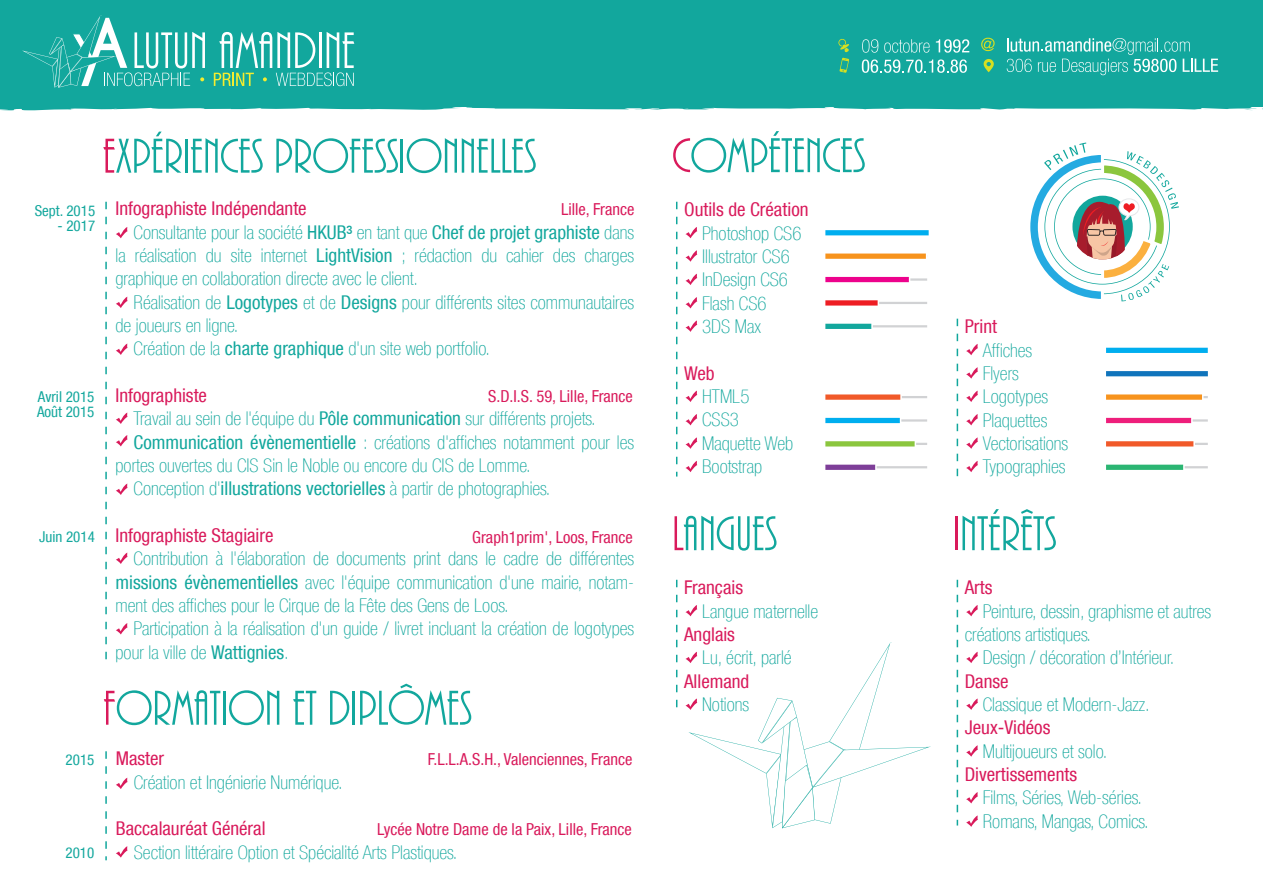
<style>
.page{position:relative;width:1263px;height:893px;background:#fff}
.page>*{position:absolute;margin:0;border:0;box-sizing:border-box;transform-origin:0 0}
.t1{font:50.85px "ARBONNIE";color:#12a79d}
.t2{font:100 condensed 18.9px/23.4px "Helvetica Neue LT Com";color:#12a79d}
.t3{font:condensed 18.9px "Helvetica Neue LT Com";color:#d91a5b}
.t4{font:condensed 16.5px "Helvetica Neue LT Com";color:#d91a5b}
.t5{font:condensed 15px/15px "Helvetica Neue LT Com";color:#12a79d}
.s1{color:#d91a5b}
.s2{font-weight:400}
</style>
<div class="page">
<svg style="left:1260px;top:0;width:3px;height:14px"></svg>
<div style="left:0;top:0;width:1260px;height:111px;background:#12a79d"></div>
<svg style="left:73px;top:1px;width:9px;height:2px"></svg>
<svg style="left:315px;top:101px;width:8px;height:2px"></svg>
<svg style="left:756px;top:1px;width:29px;height:1px"></svg>
<svg style="left:431px;top:2px;width:23px;height:2px"></svg>
<svg style="left:127px;top:102px;width:14px;height:1px"></svg>
<svg style="left:229px;top:100px;width:15px;height:2px"></svg>
<svg style="left:22px;top:16px;width:183px;height:72px;background:#37b4ac"></svg>
<svg style="left:214px;top:32px;width:140px;height:54px;background:#50bdb0"></svg>
<svg style="left:838px;top:39px;width:11px;height:13px"></svg>
<svg style="left:983px;top:59px;width:11px;height:13px"></svg>
<svg style="left:839px;top:58px;width:10px;height:15px"></svg>
<svg style="left:981px;top:38px;width:13px;height:13px"></svg>
<svg style="left:862px;top:39px;width:16px;height:14px"></svg>
<svg style="left:884px;top:39px;width:45px;height:14px"></svg>
<svg style="left:936px;top:39px;width:33px;height:14px"></svg>
<svg style="left:862px;top:59px;width:105px;height:14px"></svg>
<svg style="left:1007px;top:38px;width:211px;height:37px;background:#3bb6ad"></svg>
<svg style="left:116px;top:227px;width:12px;height:11px"></svg>
<svg style="left:116px;top:297px;width:12px;height:11px"></svg>
<svg style="left:116px;top:343px;width:12px;height:12px"></svg>
<svg style="left:116px;top:412px;width:12px;height:12px"></svg>
<svg style="left:116px;top:435px;width:12px;height:11px"></svg>
<svg style="left:116px;top:483px;width:12px;height:12px"></svg>
<svg style="left:116px;top:552px;width:12px;height:12px"></svg>
<svg style="left:116px;top:623px;width:12px;height:11px"></svg>
<svg style="left:116px;top:778px;width:12px;height:11px"></svg>
<svg style="left:116px;top:846px;width:12px;height:12px"></svg>
<svg style="left:105px;top:202px;width:2px;height:458px"></svg>
<svg style="left:105px;top:751px;width:2px;height:109px"></svg>
<svg style="left:685px;top:227px;width:12px;height:11px"></svg>
<svg style="left:685px;top:250px;width:12px;height:12px"></svg>
<svg style="left:685px;top:274px;width:12px;height:11px"></svg>
<svg style="left:685px;top:297px;width:12px;height:11px"></svg>
<svg style="left:685px;top:320px;width:12px;height:12px"></svg>
<svg style="left:685px;top:391px;width:12px;height:11px"></svg>
<svg style="left:685px;top:414px;width:12px;height:11px"></svg>
<svg style="left:685px;top:437px;width:12px;height:12px"></svg>
<svg style="left:685px;top:461px;width:12px;height:11px"></svg>
<svg style="left:676px;top:202px;width:1px;height:275px"></svg>
<svg style="left:825px;top:230px;width:104px;height:6px"></svg>
<svg style="left:825px;top:253px;width:101px;height:6px"></svg>
<svg style="left:825px;top:276px;width:102px;height:7px"></svg>
<svg style="left:825px;top:300px;width:102px;height:6px"></svg>
<svg style="left:825px;top:323px;width:102px;height:6px"></svg>
<svg style="left:825px;top:394px;width:102px;height:6px"></svg>
<svg style="left:825px;top:417px;width:102px;height:7px"></svg>
<svg style="left:825px;top:441px;width:102px;height:6px"></svg>
<svg style="left:825px;top:464px;width:102px;height:6px"></svg>
<svg style="left:685px;top:605px;width:12px;height:11px"></svg>
<svg style="left:676px;top:580px;width:1px;height:128px"></svg>
<svg style="left:966px;top:605px;width:12px;height:11px"></svg>
<svg style="left:966px;top:652px;width:12px;height:11px"></svg>
<svg style="left:966px;top:698px;width:12px;height:12px"></svg>
<svg style="left:966px;top:745px;width:12px;height:12px"></svg>
<svg style="left:966px;top:792px;width:12px;height:11px"></svg>
<svg style="left:966px;top:815px;width:12px;height:12px"></svg>
<svg style="left:957px;top:580px;width:1px;height:245px"></svg>
<svg style="left:966px;top:344px;width:12px;height:11px"></svg>
<svg style="left:966px;top:367px;width:12px;height:12px"></svg>
<svg style="left:966px;top:391px;width:12px;height:11px"></svg>
<svg style="left:966px;top:414px;width:12px;height:11px"></svg>
<svg style="left:966px;top:437px;width:12px;height:12px"></svg>
<svg style="left:966px;top:461px;width:12px;height:11px"></svg>
<svg style="left:957px;top:319px;width:1px;height:158px"></svg>
<svg style="left:1106px;top:347px;width:102px;height:6px"></svg>
<svg style="left:1106px;top:371px;width:102px;height:6px"></svg>
<svg style="left:1106px;top:394px;width:102px;height:6px"></svg>
<svg style="left:1106px;top:417px;width:102px;height:7px"></svg>
<svg style="left:1106px;top:441px;width:102px;height:6px"></svg>
<svg style="left:1106px;top:464px;width:102px;height:6px"></svg>
<svg style="left:685px;top:643px;width:245px;height:185px"></svg>
<svg style="left:1030px;top:143px;width:149px;height:159px"></svg>
<h1 class="t1" style="left:103px;top:130px;width:435px"><span class="s1">E</span>XPÉRIENCES PROFESSIONNELLES</h1>
<p class="t3" style="left:116px;top:197px;width:193px">Infographiste Indépendante</p>
<p class="t2" style="left:134px;top:220px;width:502px">Consultante pour la société <span class="s2">HKUB³</span> en tant que <span class="s2">Chef de projet graphiste</span> dans</p>
<p class="t2" style="left:116px;top:244px;width:520px">la réalisation du site internet <span class="s2">LightVision</span> ; rédaction du cahier des charges</p>
<p class="t2" style="left:116px;top:267px;width:304px">graphique en collaboration directe avec le client.</p>
<p class="t2" style="left:134px;top:290px;width:502px">Réalisation de <span class="s2">Logotypes</span> et de <span class="s2">Designs</span> pour différents sites communautaires</p>
<p class="t2" style="left:116px;top:314px;width:124px">de joueurs en ligne.</p>
<p class="t2" style="left:134px;top:337px;width:358px">Création de la <span class="s2">charte graphique</span> d'un site web portfolio.</p>
<p class="t3" style="left:116px;top:384px;width:93px">Infographiste</p>
<p class="t2" style="left:134px;top:407px;width:464px">Travail au sein de l'équipe du <span class="s2">Pôle communication</span> sur différents projets.</p>
<p class="t2" style="left:134px;top:430px;width:502px"><span class="s2">Communication évènementielle</span> : créations d'affiches notamment pour les</p>
<p class="t2" style="left:116px;top:454px;width:417px">portes ouvertes du CIS Sin le Noble ou encore du CIS de Lomme.</p>
<p class="t2" style="left:134px;top:477px;width:418px">Conception d'<span class="s2">illustrations vectorielles</span> à partir de photographies.</p>
<p class="t3" style="left:116px;top:524px;width:159px">Infographiste Stagiaire</p>
<p class="t2" style="left:116px;top:547px;width:520px;text-align:justify;text-indent:18px">Contribution à l'élaboration de documents print dans le cadre de différentes <span class="s2">missions évènementielles</span> avec l'équipe communication d'une mairie, notam&shy;ment des affiches pour le Cirque de la Fête des Gens de Loos.</p>
<p class="t2" style="left:116px;top:617px;width:520px;text-indent:18px">Participation à la réalisation d'un guide / livret incluant la création de logotypes pour la ville de <span class="s2">Wattignies</span>.</p>
<p class="t4" style="left:561px;top:199px;width:75px">Lille, France</p>
<p class="t5" style="left:35px;top:203px;width:62px">Sept. 2015</p>
<p class="t5" style="left:58px;top:218px;width:39px">- 2017</p>
<p class="t4" style="left:488px;top:387px;width:146px">S.D.I.S. 59, Lille, France</p>
<p class="t5" style="left:37px;top:389px;width:59px">Avril 2015<br>Août 2015</p>
<p class="t5" style="left:39px;top:529px;width:57px">Juin 2014</p>
<p class="t4" style="left:472px;top:527px;width:162px">Graph1prim', Loos, France</p>
<p class="t5" style="left:66px;top:752px;width:30px">2015</p>
<p class="t5" style="left:66px;top:845px;width:30px">2010</p>
<h1 class="t1" style="left:103px;top:682px;width:370px"><span class="s1">F</span>ORMATION ET DIPLÔMES</h1>
<p class="t3" style="left:116px;top:747px;width:50px">Master</p>
<p class="t2" style="left:134px;top:770px;width:210px">Création et Ingénierie Numérique.</p>
<p class="t3" style="left:116px;top:817px;width:151px">Baccalauréat Général</p>
<p class="t2" style="left:134px;top:840px;width:325px">Section littéraire Option et Spécialité Arts Plastiques.</p>
<p class="t4" style="left:428px;top:750px;width:206px">F.L.L.A.S.H., Valenciennes, France</p>
<p class="t4" style="left:377px;top:819px;width:256px">Lycée Notre Dame de la Paix, Lille, France</p>
<h1 class="t1" style="left:672px;top:130px;width:194px"><span class="s1">C</span>OMPÉTENCES</h1>
<p class="t3" style="left:684px;top:198px;width:126px">Outils de Création</p>
<p class="t2" style="left:702px;top:221px;width:101px">Photoshop CS6<br>Illustrator CS6<br>InDesign CS6<br>Flash CS6<br>3DS Max</p>
<p class="t3" style="left:684px;top:362px;width:32px">Web</p>
<p class="t2" style="left:702px;top:385px;width:93px">HTML5<br>CSS3<br>Maquette Web<br>Bootstrap</p>
<h1 class="t1" style="left:672px;top:508px;width:106px"><span class="s1">L</span>ANGUES</h1>
<p class="t3" style="left:684px;top:576px;width:60px">Français</p>
<p class="t2" style="left:702px;top:599px;width:118px">Langue maternelle</p>
<p class="t3" style="left:684px;top:623px;width:52px">Anglais</p>
<p class="t2" style="left:702px;top:646px;width:91px">Lu, écrit, parlé</p>
<p class="t3" style="left:684px;top:670px;width:67px">Allemand</p>
<p class="t2" style="left:702px;top:693px;width:49px">Notions</p>
<p class="t3" style="left:965px;top:315px;width:34px">Print</p>
<p class="t2" style="left:983px;top:338px;width:87px">Affiches<br>Flyers<br>Logotypes<br>Plaquettes<br>Vectorisations<br>Typographies</p>
<h1 class="t1" style="left:953px;top:508px;width:105px"><span class="s1">I</span>NTÉRÊTS</h1>
<p class="t3" style="left:965px;top:576px;width:29px">Arts</p>
<p class="t2" style="left:983px;top:599px;width:230px">Peinture, dessin, graphisme et autres</p>
<p class="t2" style="left:965px;top:623px;width:128px">créations artistiques.</p>
<p class="t2" style="left:983px;top:646px;width:193px">Design / décoration d’Intérieur.</p>
<p class="t3" style="left:965px;top:670px;width:45px">Danse</p>
<p class="t2" style="left:983px;top:693px;width:168px">Classique et Modern-Jazz.</p>
<p class="t3" style="left:965px;top:716px;width:87px">Jeux-Vidéos</p>
<p class="t2" style="left:983px;top:739px;width:126px">Multijoueurs et solo.</p>
<p class="t3" style="left:965px;top:763px;width:114px">Divertissements</p>
<p class="t2" style="left:983px;top:786px;width:168px">Films, Séries, Web-séries.<br>Romans, Mangas, Comics.</p>
</div>
